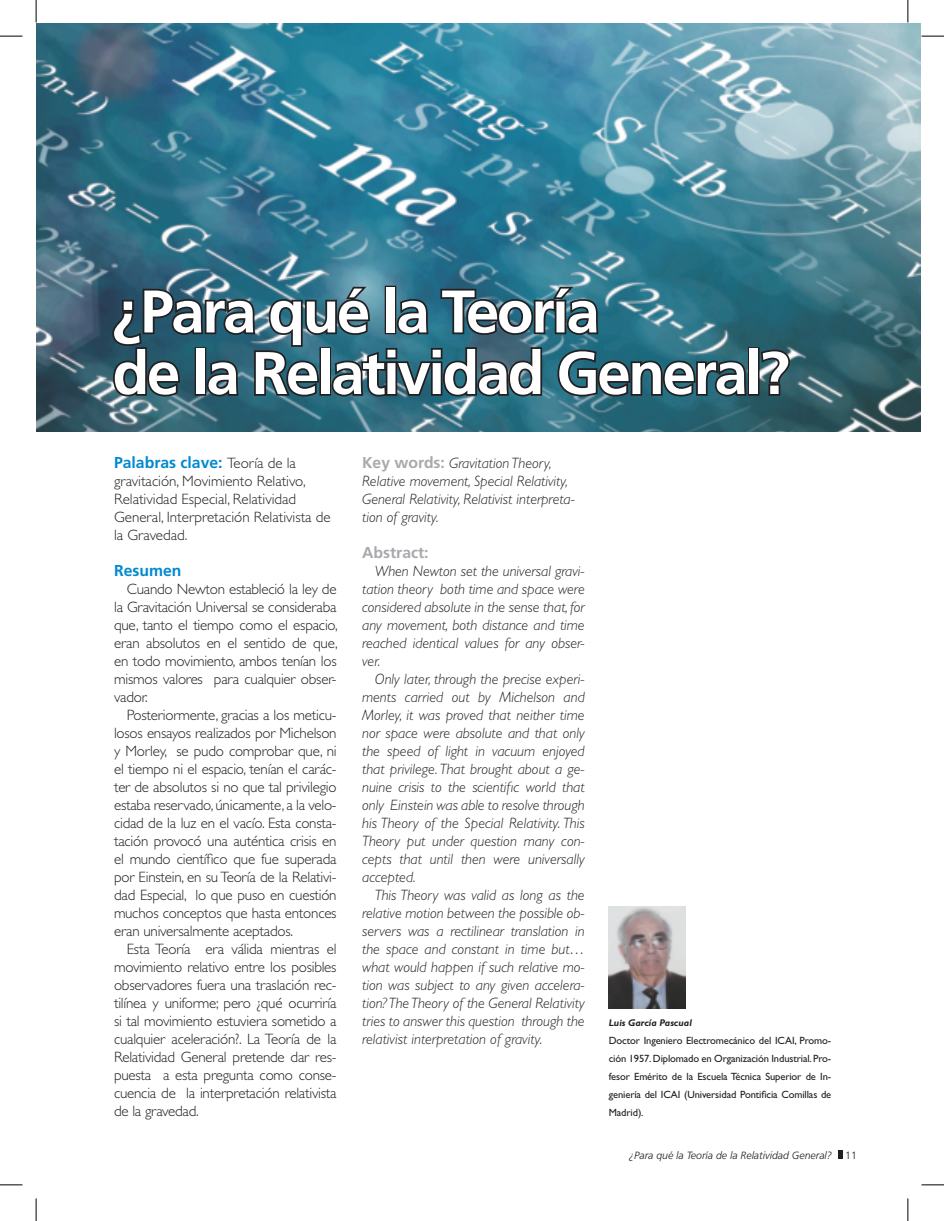
<style>
.page{position:relative;width:944px;height:1221px;background:#fff}
.page>*{position:absolute;margin:0;border:0;box-sizing:border-box;transform-origin:0 0}
.t1{font:700 60px/61.5px "Frutiger LT Std";letter-spacing:-.04em;color:#fff}
.t2{font:700 15.75px "Frutiger LT Std";color:#0089cf}
.t3{font:700 15.75px "Frutiger LT Std";color:#a8a9ad}
.t4{font:300 15px/18px "Gill Sans Std";letter-spacing:-.015em;color:#231f20;text-align:justify}
.t5{font:italic 300 15px/18px "Gill Sans Std";color:#231f20;text-align:justify}
.t6{font:10.5px/18px "Gill Sans Std";letter-spacing:-.01em;color:#231f20;text-align:justify}
.t7{font:italic 300 10.5px "Frutiger LT Std";color:#231f20}
.t8{font:italic 700 9.75px "Gill Sans Std";color:#231f20}
.s1{font-family:"Gill Sans Std";font-weight:300;font-size:15px;color:#231f20}
.s2{font-family:"Frutiger LT Std";font-weight:700;font-style:normal;font-size:15.75px;color:#a8a9ad}
.s3{font-style:normal}
</style>
<div class="page">
<svg style="left:838px;top:1150px;width:4px;height:8px"></svg>
<img style="left:36px;top:23px;width:885px;height:408px">
<svg style="left:111px;top:285px;width:637px;height:113px;background:#305b69"></svg>
<div style="left:748px;top:347px;width:11px;height:49px;border:4px solid #231f20"></div>
<svg style="left:759px;top:348px;width:33px;height:49px;background:#415b61"></svg>
<img style="left:609px;top:906px;width:76px;height:102px">
<svg style="left:0;top:36px;width:22px;height:1px"></svg>
<svg style="left:921px;top:36px;width:23px;height:1px"></svg>
<svg style="left:0;top:1184px;width:22px;height:1px"></svg>
<svg style="left:921px;top:1184px;width:23px;height:1px"></svg>
<svg style="left:36px;top:0;width:1px;height:22px"></svg>
<svg style="left:36px;top:1198px;width:1px;height:22px"></svg>
<svg style="left:908px;top:0;width:1px;height:22px"></svg>
<svg style="left:908px;top:1198px;width:1px;height:22px"></svg>
<h1 class="t1" style="left:113px;top:281px;width:678px">¿Para qué la Teoría<br>de la Relatividad General?</h1>
<p class="t2" style="left:114px;top:453px;width:183px">Palabras clave: <span class="s1">Teoría de la</span></p>
<p class="t4" style="left:114px;top:471px;width:218px;text-align:left">gravitación, Movimiento Relativo,<br>Relatividad Especial, Relatividad<br>General, Interpretación Relativista de la Gravedad.</p>
<p class="t2" style="left:114px;top:561px;width:69px">Resumen</p>
<p class="t4" style="left:114px;top:579px;width:225px;text-indent:13px">Cuando Newton estableció la ley de la Gravitación Universal se consideraba que, tanto el tiempo como el espacio, eran absolutos en el sentido de que, en todo movimiento, ambos tenían los mismos valores para cualquier obser&shy;vador.</p>
<p class="t4" style="left:114px;top:705px;width:224px;text-indent:13px">Posteriormente, gracias a los meticu&shy;losos ensayos realizados por Michelson y Morley, se pudo comprobar que, ni el tiempo ni el espacio, tenían el carác&shy;ter de absolutos si no que tal privilegio estaba reservado, únicamente, a la velo&shy;cidad de la luz en el vacío. Esta consta&shy;tación provocó una auténtica crisis en el mundo científico que fue superada por Einstein, en su Teoría de la Relativi&shy;dad Especial, lo que puso en cuestión muchos conceptos que hasta entonces eran universalmente aceptados.</p>
<p class="t4" style="left:114px;top:939px;width:224px;text-indent:13px">Esta Teoría era válida mientras el movimiento relativo entre los posibles observadores fuera una traslación rec&shy;tilínea y uniforme; pero ¿qué ocurriría si tal movimiento estuviera sometido a cualquier aceleración?. La Teoría de la Relatividad General pretende dar res&shy;puesta a esta pregunta como conse&shy;cuencia de la interpretación relativista de la gravedad.</p>
<p class="t5" style="left:362px;top:453px;width:214px;text-align:left"><span class="s2">Key words:</span> Gravitation Theory, Relative movement, Special Relativity, General Relativity, Relativist interpreta&shy;tion of gravity.</p>
<p class="t3" style="left:362px;top:543px;width:68px">Abstract:</p>
<p class="t5" style="left:362px;top:561px;width:224px;text-indent:13px">When Newton set the universal gravi&shy;tation theory both time and space were considered absolute in the sense that, for any movement, both distance and time reached identical values for any obser&shy;ver.</p>
<p class="t5" style="left:362px;top:669px;width:224px;text-indent:13px">Only later, through the precise experi&shy;ments carried out by Michelson and Morley, it was proved that neither time nor space were absolute and that only the speed of light in vacuum enjoyed that privilege. That brought about a ge&shy;nuine crisis to the scientific world that only Einstein was able to resolve through his Theory of the Special Relativity. This Theory put under question many con&shy;cepts that until then were universally accepted.</p>
<p class="t5" style="left:362px;top:885px;width:224px;text-indent:13px">This Theory was valid as long as the relative motion between the possible ob&shy;servers was a rectilinear translation in the space and constant in time but… what would happen if such relative mo&shy;tion was subject to any given accelera&shy;tion? The Theory of the General Relativity tries to answer this question through the relativist interpretation of gravity.</p>
<p class="t8" style="left:609px;top:1016px;width:85px">Luis García Pascual</p>
<p class="t6" style="left:609px;top:1031px;width:224px">Doctor Ingeniero Electromecánico del ICAI, Promo&shy;ción 1957. Diplomado en Organización Industrial. Pro&shy;fesor Emérito de la Escuela Técnica Superior de In&shy;geniería del ICAI (Universidad Pontificia Comillas de Madrid).</p>
<p class="t7" style="left:629px;top:1148px;width:229px">¿Para qué la Teoría de la Relatividad General? <span class="s3">11</span></p>
</div>
